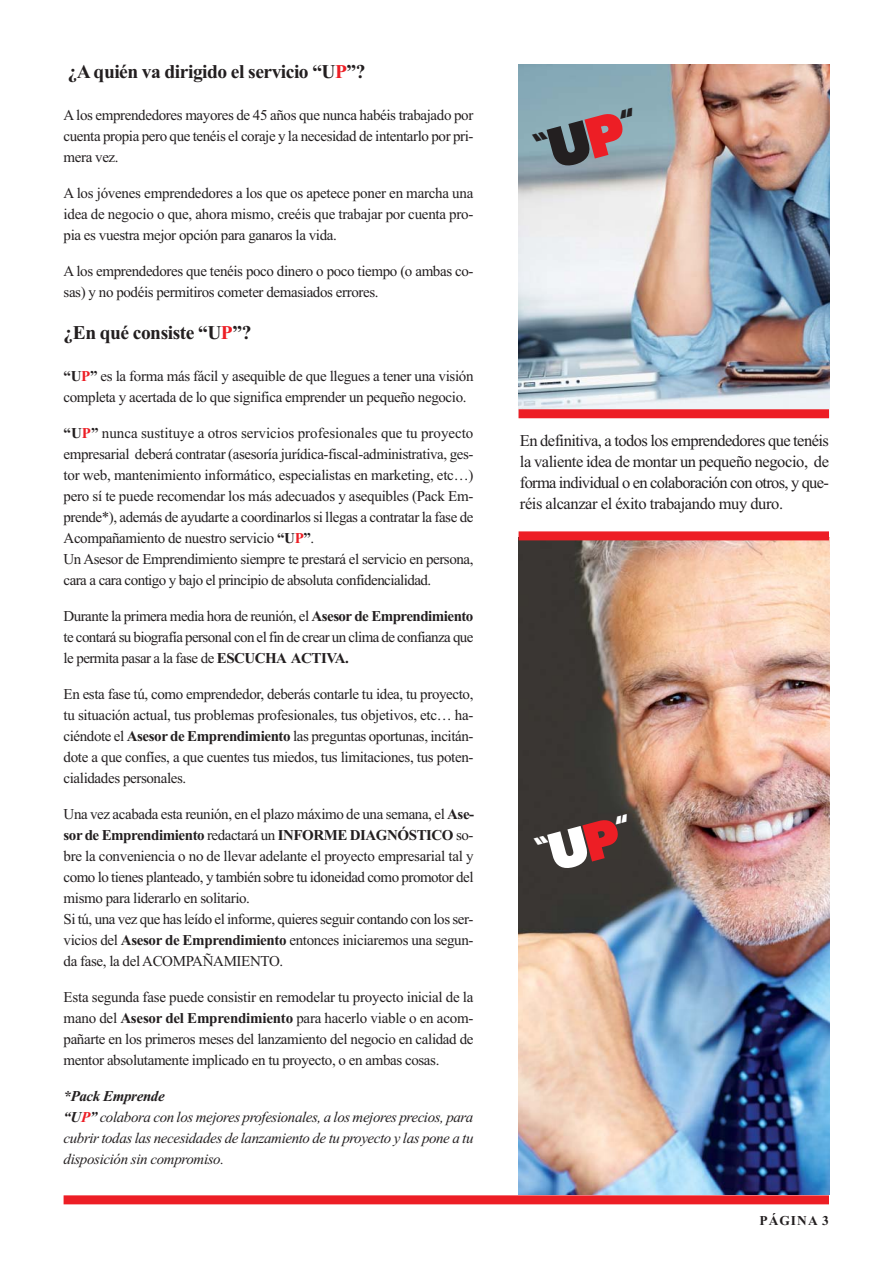
<style>
.page{position:relative;width:893px;height:1263px;background:#fff}
.page>*{position:absolute;margin:0;border:0;box-sizing:border-box;transform-origin:0 0}
.t1{font:700 19.5px "Times New Roman";letter-spacing:-.025em;color:#231f20}
.t2{font:16.5px/21px "Times New Roman";letter-spacing:-.025em;color:#231f20;text-align:justify}
.t3{font:15px/21px "Times New Roman";letter-spacing:-.025em;color:#231f20;text-align:justify}
.t4{font:italic 15px/21px "Times New Roman";letter-spacing:-.025em;color:#231f20}
.t5{font:700 13.5px "Times New Roman";letter-spacing:.075em;color:#231f20}
.s1{color:#ed1e25}
.s2{font-weight:700}
.s3{font-weight:700;color:#ed1e25}
</style>
<div class="page">
<img style="left:519px;top:64px;width:310px;height:345px">
<img style="left:519px;top:540px;width:310px;height:655px">
<div style="left:64px;top:1195px;width:765px;height:9px;background:#ed1e25"></div>
<div style="left:519px;top:409px;width:310px;height:9px;background:#ed1e25"></div>
<div style="left:519px;top:531px;width:310px;height:9px;background:#ed1e25"></div>
<svg style="left:532px;top:107px;width:102px;height:62px;background:#8dabb6"></svg>
<div style="left:534px;top:814px;width:95px;height:57px;background:#3a3633"></div>
<h1 class="t1" style="left:68px;top:65px;width:299px">¿A quién va dirigido el servicio “U<span class="s1">P</span>”?</h1>
<p class="t3" style="left:64px;top:106px;width:411px">Alos emprendedores mayores de 45 años que nunca habéis trabajado por cuenta propia pero que tenéis el coraje y la necesidad de intentarlo por pri&shy;mera vez.</p>
<p class="t3" style="left:64px;top:184px;width:411px">A los jóvenes emprendedores a los que os apetece poner en marcha una idea de negocio o que, ahora mismo, creéis que trabajar por cuenta pro&shy;pia es vuestra mejor opción para ganaros la vida.</p>
<p class="t3" style="left:64px;top:262px;width:411px">A los emprendedores que tenéis poco dinero o poco tiempo (o ambas co&shy;sas) y no podéis permitiros cometer demasiados errores.</p>
<h1 class="t1" style="left:64px;top:326px;width:189px">¿En qué consiste “U<span class="s1">P</span>”?</h1>
<p class="t3" style="left:64px;top:367px;width:411px"><span class="s2">“U</span><span class="s3">P</span><span class="s2">”</span> es la forma más fácil y asequible de que llegues a tener una visión completa y acertada de lo que significa emprender un pequeño negocio.</p>
<p class="t3" style="left:64px;top:424px;width:411px;text-align:left"><span class="s2">“U</span><span class="s3">P</span><span class="s2">”</span> nunca sustituye a otros servicios profesionales que tu proyecto empresarial deberá contratar (asesoría jurídica-fiscal-administrativa, ges&shy;tor web, mantenimiento informático, especialistas en marketing, etc…) pero sí te puede recomendar los más adecuados y asequibles (Pack Em&shy;prende*), además de ayudarte a coordinarlos si llegas a contratar la fase de Acompañamiento de nuestro servicio <span class="s2">“U</span><span class="s3">P</span><span class="s2">”</span>.<br>Un Asesor de Emprendimiento siempre te prestará el servicio en persona, cara a cara contigo y bajo el principio de absoluta confidencialidad.</p>
<p class="t3" style="left:64px;top:607px;width:411px">Durante la primera media hora de reunión, el <span class="s2">Asesor de Emprendimiento </span>te contará su biografía personal con el fin de crear un clima de confianza que le permita pasar a la fase de <span class="s2">ESCUCHA ACTIVA.</span></p>
<p class="t3" style="left:64px;top:685px;width:411px">En esta fase tú, como emprendedor, deberás contarle tu idea, tu proyecto, tu situación actual, tus problemas profesionales, tus objetivos, etc… ha&shy;ciéndote el <span class="s2">Asesor de Emprendimiento</span> las preguntas oportunas, incitán&shy;dote a que confíes, a que cuentes tus miedos, tus limitaciones, tus poten&shy;cialidades personales.</p>
<p class="t3" style="left:64px;top:805px;width:412px;text-align:left">Una vez acabada esta reunión, en el plazo máximo de una semana, el <span class="s2">Ase&shy;sor de Emprendimiento</span> redactará un <span class="s2">INFORME DIAGNÓSTICO</span> so&shy;bre la conveniencia o no de llevar adelante el proyecto empresarial tal y como lo tienes planteado, y también sobre tu idoneidad como promotor del mismo para liderarlo en solitario.<br>Si tú, una vez que has leído el informe, quieres seguir contando con los ser&shy;vicios del <span class="s2">Asesor de Emprendimiento</span> entonces iniciaremos una segun&shy;da fase, la del ACOMPAÑAMIENTO.</p>
<p class="t3" style="left:64px;top:988px;width:411px">Esta segunda fase puede consistir en remodelar tu proyecto inicial de la mano del <span class="s2">Asesor del Emprendimiento</span> para hacerlo viable o en acom&shy;pañarte en los primeros meses del lanzamiento del negocio en calidad de mentor absolutamente implicado en tu proyecto, o en ambas cosas.</p>
<p class="t4" style="left:64px;top:1087px;width:411px"><span class="s2">*Pack Emprende<br>“U</span><span class="s3">P</span><span class="s2">”</span> colabora con los mejores profesionales, a los mejores precios, para cubrir todas las necesidades de lanzamiento de tu proyecto y las pone a tu disposición sin compromiso.</p>
<p class="t2" style="left:520px;top:431px;width:311px">En definitiva, a todos los emprendedores que tenéis la valiente idea de montar un pequeño negocio, de forma individual o en colaboración con otros, y que&shy;réis alcanzar el éxito trabajando muy duro.</p>
<p class="t5" style="left:759px;top:1216px;width:71px">PÁGINA 3</p>
</div>
